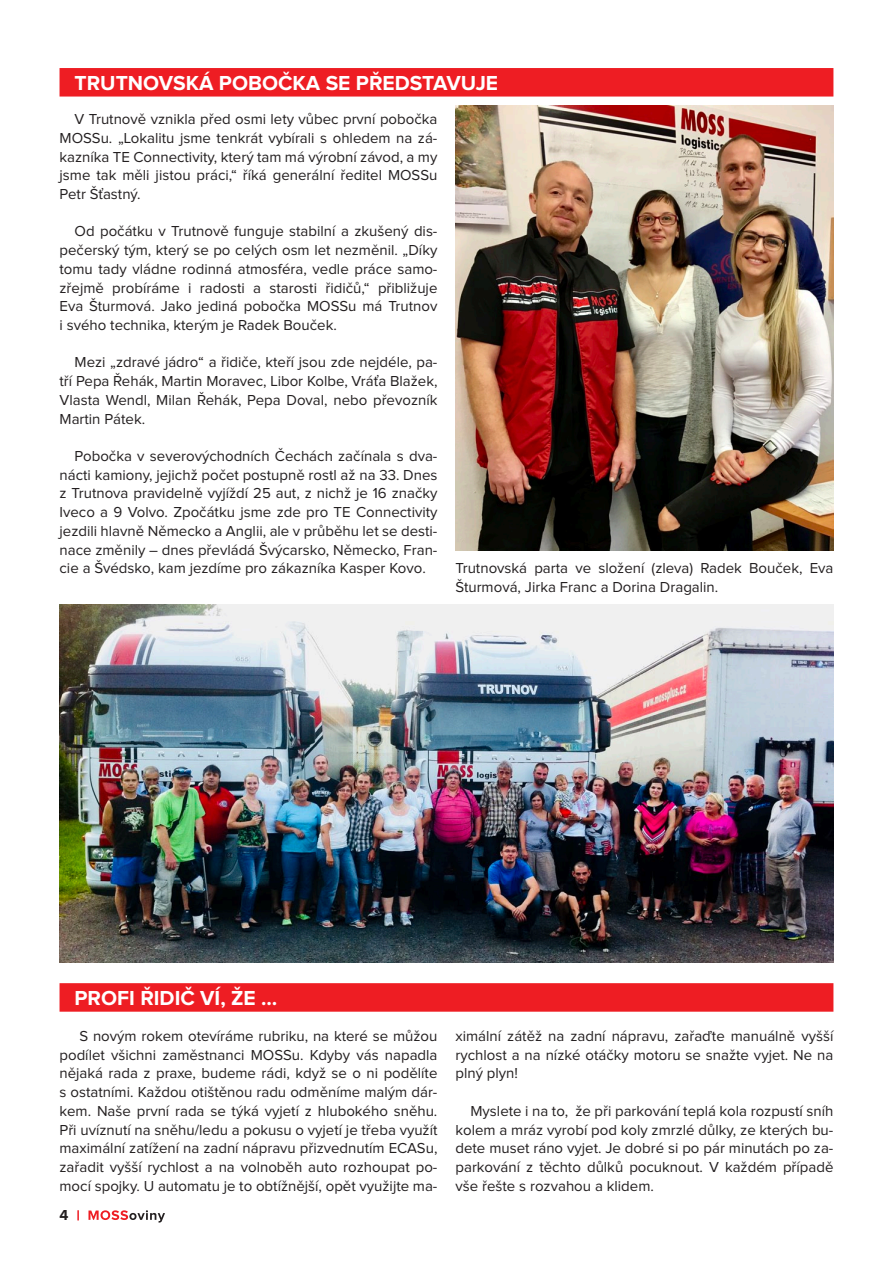
<style>
.page{position:relative;width:893px;height:1263px;background:#fff}
.page>*{position:absolute;margin:0;border:0;box-sizing:border-box;transform-origin:0 0}
.mezititulky{font:700 21px "Proxima Nova";color:#fff}
.zakladni-text{font:15px/18.8px "Proxima Nova";color:#231f20;text-align:justify}
.t1{font:700 15px "Proxima Nova";color:#231f20}
</style>
<div class="page">
<svg style="left:88px;top:1210px;width:77px;height:12px"></svg>
<svg style="left:77px;top:1210px;width:2px;height:10px"></svg>
<div style="left:60px;top:68px;width:773px;height:29px;background:#ee1d23"></div>
<div style="left:60px;top:983px;width:773px;height:29px;background:#ee1d23"></div>
<img style="left:455px;top:106px;width:378px;height:444px">
<img style="left:60px;top:604px;width:773px;height:358px">
<p class="mezititulky" style="left:75px;top:74px;width:425px">TRUTNOVSKÁ POBOČKA SE PŘEDSTAVUJE</p>
<p class="zakladni-text" style="left:60px;top:110px;width:379px;text-indent:15px">V Trutnově vznikla před osmi lety vůbec první pobočka MOSSu. „Lokalitu jsme tenkrát vybírali s ohledem na zá&shy;kazníka TE Connectivity, který tam má výrobní závod, a my jsme tak měli jistou práci,“ říká generální ředitel MOSSu Petr Šťastný.</p>
<p class="zakladni-text" style="left:60px;top:223px;width:379px;text-indent:15px">Od počátku v Trutnově funguje stabilní a zkušený dis&shy;pečerský tým, který se po celých osm let nezměnil. „Díky tomu tady vládne rodinná atmosféra, vedle práce samo&shy;zřejmě probíráme i radosti a starosti řidičů,“ přibližuje Eva Šturmová. Jako jediná pobočka MOSSu má Trutnov i svého technika, kterým je Radek Bouček.</p>
<p class="zakladni-text" style="left:60px;top:354px;width:379px;text-indent:15px">Mezi „zdravé jádro“ a řidiče, kteří jsou zde nejdéle, pa&shy;tří Pepa Řehák, Martin Moravec, Libor Kolbe, Vráťa Blažek, Vlasta Wendl, Milan Řehák, Pepa Doval, nebo převozník Martin Pátek.</p>
<p class="zakladni-text" style="left:60px;top:447px;width:379px;text-indent:15px">Pobočka v severovýchodních Čechách začínala s dva&shy;nácti kamiony, jejichž počet postupně rostl až na 33. Dnes z Trutnova pravidelně vyjíždí 25 aut, z nichž je 16 značky Iveco a 9 Volvo. Zpočátku jsme zde pro TE Connectivity jezdili hlavně Německo a Anglii, ale v průběhu let se desti&shy;nace změnily – dnes převládá Švýcarsko, Německo, Fran&shy;cie a Švédsko, kam jezdíme pro zákazníka Kasper Kovo.</p>
<p class="zakladni-text" style="left:455px;top:559px;width:379px">Trutnovská parta ve složení (zleva) Radek Bouček, Eva<br>Šturmová, Jirka Franc a Dorina Dragalin.</p>
<p class="mezititulky" style="left:75px;top:989px;width:204px">PROFI ŘIDIČ VÍ, ŽE …</p>
<p class="zakladni-text" style="left:60px;top:1027px;width:379px;text-indent:20px">S novým rokem otevíráme rubriku, na které se můžou podílet všichni zaměstnanci MOSSu. Kdyby vás napadla nějaká rada z praxe, budeme rádi, když se o ni podělíte s ostatními. Každou otištěnou radu odměníme malým dár&shy;kem. Naše první rada se týká vyjetí z hlubokého sněhu.<br>Při uvíznutí na sněhu/ledu a pokusu o vyjetí je třeba využít maximální zatížení na zadní nápravu přizvednutím ECASu, zařadit vyšší rychlost a na volnoběh auto rozhoupat po&shy;mocí spojky. U automatu je to obtížnější, opět využijte ma-</p>
<p class="zakladni-text" style="left:455px;top:1027px;width:379px">ximální zátěž na zadní nápravu, zařaďte manuálně vyšší rychlost a na nízké otáčky motoru se snažte vyjet. Ne na plný plyn!</p>
<p class="zakladni-text" style="left:455px;top:1102px;width:379px;text-indent:15px">Myslete i na to, že při parkování teplá kola rozpustí sníh kolem a mráz vyrobí pod koly zmrzlé důlky, ze kterých bu&shy;dete muset ráno vyjet. Je dobré si po pár minutách po za&shy;parkování z těchto důlků pocuknout. V každém případě vše řešte s rozvahou a klidem.</p>
<p class="t1" style="left:60px;top:1208px;width:10px">4</p>
</div>
